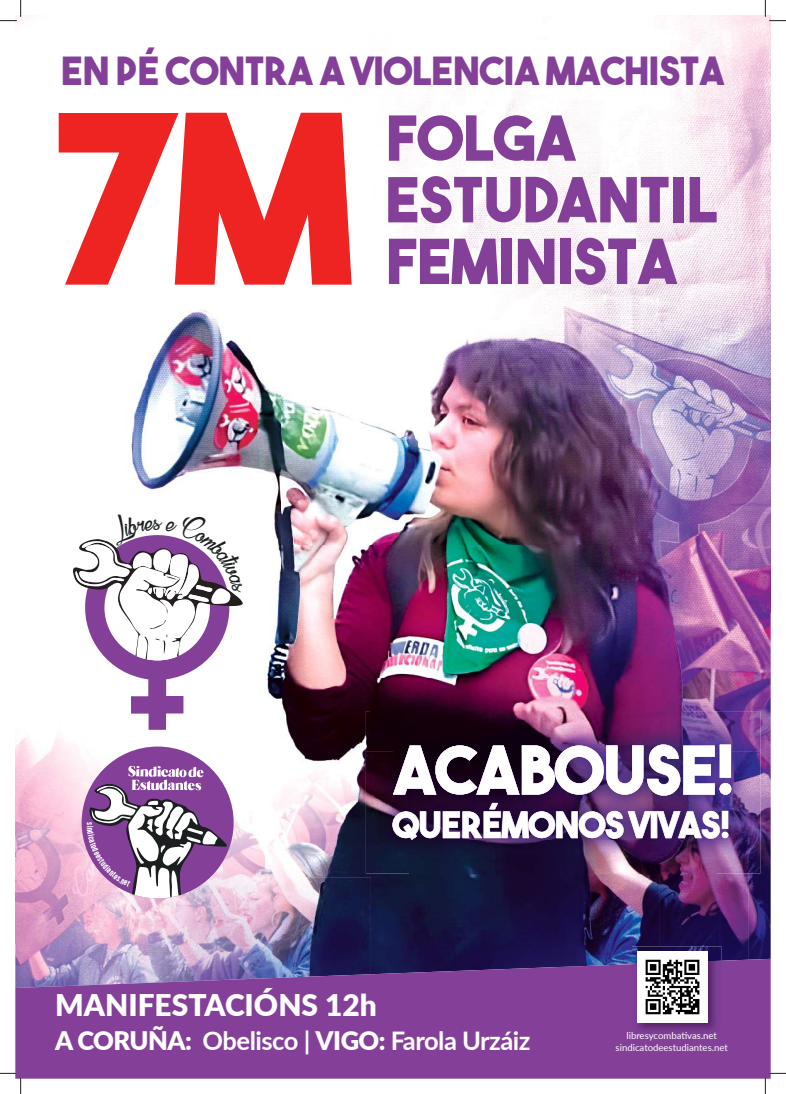
<style>
.page{position:relative;width:786px;height:1094px;background:#fff}
.page>*{position:absolute;margin:0;border:0;box-sizing:border-box;transform-origin:0 0}
.t1{font:233.81px "The Bold Font";color:#ee2423}
.t2{font:66.88px "The Bold Font";letter-spacing:-.015em;color:#fff}
.t3{font:61.75px/61.6px "The Bold Font";color:#843f99}
.t4{font:38.75px "The Bold Font";color:#843f99}
.t5{font:36.25px "The Bold Font";letter-spacing:-.015em;color:#fff}
.t6{font:32.19px "Atelier Omega";color:#1b1f20}
.t7{font:900 29.88px "Lato";color:#fff}
.t8{font:700 25.56px "Lato";letter-spacing:-.02em;color:#fff}
.t9{font:9.56px/11.5px "Lato";color:#fff;text-align:center}
.s1{font-weight:900}
</style>
<div class="page">
<img style="left:22px;top:15px;width:659px;height:663px">
<img style="left:681px;top:15px;width:89px;height:707px">
<img style="left:15px;top:678px;width:267px;height:281px">
<img style="left:282px;top:678px;width:88px;height:281px">
<img style="left:370px;top:678px;width:312px;height:33px">
<img style="left:748px;top:722px;width:22px;height:237px">
<img style="left:370px;top:873px;width:134px;height:86px">
<img style="left:504px;top:873px;width:155px;height:86px">
<img style="left:659px;top:873px;width:89px;height:86px">
<svg style="left:15px;top:959px;width:755px;height:119px;background:#814499"></svg>
<img style="left:631px;top:946px;width:90px;height:14px">
<img style="left:631px;top:960px;width:90px;height:76px">
<img style="left:637px;top:951px;width:70px;height:71px">
<img style="left:366px;top:711px;width:394px;height:40px">
<img style="left:366px;top:751px;width:43px;height:122px">
<img style="left:716px;top:751px;width:44px;height:122px">
<img style="left:409px;top:795px;width:307px;height:8px">
<img style="left:409px;top:840px;width:307px;height:33px">
<img style="left:393px;top:744px;width:338px;height:51px">
<img style="left:392px;top:803px;width:336px;height:37px">
<svg style="left:0;top:0;width:22px;height:22px"></svg>
<svg style="left:0;top:1073px;width:22px;height:21px"></svg>
<svg style="left:764px;top:0;width:21px;height:22px"></svg>
<svg style="left:764px;top:1073px;width:21px;height:21px"></svg>
<svg style="left:82px;top:746px;width:151px;height:152px"></svg>
<svg style="left:72px;top:511px;width:172px;height:219px"></svg>
<h3 class="t4" style="left:62px;top:46px;width:664px">EN PÉ CONTRA A VIOLENCIA MACHISTA</h3>
<h1 class="t1" style="left:53px;top:51px;width:300px">7M</h1>
<h3 class="t3" style="left:386px;top:106px;width:333px">FOLGA<br>ESTUDANTIL<br>FEMINISTA</h3>
<h3 class="t6" style="left:154px;top:504px;width:8px">s</h3>
<h2 class="t2" style="left:393px;top:728px;width:343px">ACABOUSE!</h2>
<h3 class="t5" style="left:393px;top:802px;width:338px">QUERÉMONOS VIVAS!</h3>
<h3 class="t7" style="left:55px;top:983px;width:323px">MANIFESTACIÓNS 12h</h3>
<h3 class="t8" style="left:55px;top:1021px;width:477px"><span class="s1">A CORUÑA:</span> Obelisco | <span class="s1">VIGO:</span> Farola Urzáiz</h3>
<p class="t9" style="left:615px;top:1029px;width:114px">libresycombativas.net sindicatodeestudiantes.net</p>
</div>
